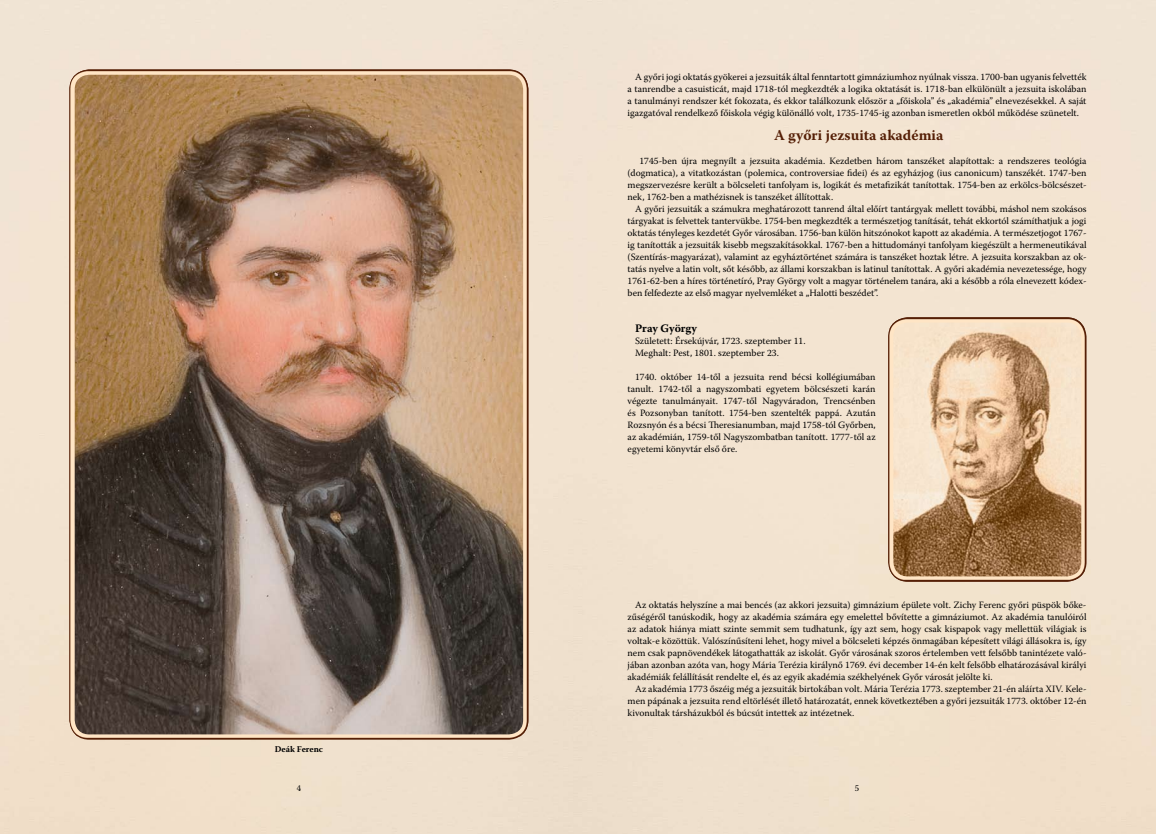
<style>
.page{position:relative;width:1156px;height:834px;background:#fff}
.page>*{position:absolute;margin:0;border:0;box-sizing:border-box;transform-origin:0 0}
.t1{font:700 14.88px "Warnock Pro";color:#551f06}
.t2{font:700 11.38px "Warnock Pro";color:#000}
.t3{font:9.62px/12px "Warnock Pro";color:#000;text-align:justify}
.t4{font:700 8.75px "Warnock Pro";color:#000}
.t5{font:8.75px "Warnock Pro";color:#000}
</style>
<div class="page">
<div style="left:0;top:0;width:1156px;height:833px;background:#f2e3d0"></div>
<img style="left:69px;top:69px;width:460px;height:670px">
<svg style="left:886px;top:317px;width:201px;height:264px;background:#caa988"></svg>
<p class="t3" style="left:627px;top:70px;width:460px;text-indent:7px">A győri jogi oktatás gyökerei a jezsuiták által fenntartott gimnáziumhoz nyúlnak vissza. 1700-ban ugyanis felvették a tanrendbe a casuisticát, majd 1718-tól megkezdték a logika oktatását is. 1718-ban elkülönült a jezsuita iskolában a tanulmányi rendszer két fokozata, és ekkor találkozunk először a „főiskola” és „akadémia” elnevezésekkel. A saját igazgatóval rendelkező főiskola végig különálló volt, 1735-1745-ig azonban ismeretlen okból működése szünetelt.</p>
<h1 class="t1" style="left:774px;top:126px;width:171px">A győri jezsuita akadémia</h1>
<p class="t3" style="left:628px;top:154px;width:460px;text-indent:12px">1745-ben újra megnyílt a jezsuita akadémia. Kezdetben három tanszéket alapítottak: a rendszeres teológia (dogmatica), a vitatkozástan (polemica, controversiae fidei) és az egyházjog (ius canonicum) tanszékét. 1747-ben megszervezésre került a bölcseleti tanfolyam is, logikát és metafizikát tanítottak. 1754-ben az erkölcs-bölcsészet&shy;nek, 1762-ben a mathézisnek is tanszéket állítottak.</p>
<p class="t3" style="left:628px;top:202px;width:460px;text-indent:7px">A győri jezsuiták a számukra meghatározott tanrend által előírt tantárgyak mellett további, máshol nem szokásos tárgyakat is felvettek tantervükbe. 1754-ben megkezdték a természetjog tanítását, tehát ekkortól számíthatjuk a jogi oktatás tényleges kezdetét Győr városában. 1756-ban külön hitszónokot kapott az akadémia. A természetjogot 1767- ig tanították a jezsuiták kisebb megszakításokkal. 1767-ben a hittudományi tanfolyam kiegészült a hermeneutikával (Szentírás-magyarázat), valamint az egyháztörténet számára is tanszéket hoztak létre. A jezsuita korszakban az ok&shy;tatás nyelve a latin volt, sőt később, az állami korszakban is latinul tanítottak. A győri akadémia nevezetessége, hogy 1761-62-ben a híres történetíró, Pray György volt a magyar történelem tanára, aki a később a róla elnevezett kódex&shy;ben felfedezte az első magyar nyelvemléket a „Halotti beszédet”.</p>
<p class="t2" style="left:635px;top:321px;width:64px">Pray György</p>
<p class="t3" style="left:635px;top:334px;width:172px">Született: Érsekújvár, 1723. szeptember 11.<br>Meghalt: Pest, 1801. szeptember 23.</p>
<p class="t3" style="left:628px;top:370px;width:250px;text-indent:7px">1740. október 14-től a jezsuita rend bécsi kollégiumában tanult. 1742-től a nagyszombati egyetem bölcsészeti karán végezte tanulmányait. 1747-től Nagyváradon, Trencsénben és Pozsonyban tanított. 1754-ben szentelték pappá. Azután Rozsnyón és a bécsi Theresianumban, majd 1758-tól Győrben, az akadémián, 1759-től Nagyszombatban tanított. 1777-től az egyetemi könyvtár első őre.</p>
<p class="t4" style="left:275px;top:744px;width:50px">Deák Ferenc</p>
<p class="t3" style="left:628px;top:598px;width:460px;text-indent:7px">Az oktatás helyszíne a mai bencés (az akkori jezsuita) gimnázium épülete volt. Zichy Ferenc győri püspök bőke&shy;zűségéről tanúskodik, hogy az akadémia számára egy emelettel bővítette a gimnáziumot. Az akadémia tanulóiról az adatok hiánya miatt szinte semmit sem tudhatunk, így azt sem, hogy csak kispapok vagy mellettük világiak is voltak-e közöttük. Valószínűsíteni lehet, hogy mivel a bölcseleti képzés önmagában képesített világi állásokra is, így nem csak papnövendékek látogathatták az iskolát. Győr városának szoros értelemben vett felsőbb tanintézete való&shy;jában azonban azóta van, hogy Mária Terézia királynő 1769. évi december 14-én kelt felsőbb elhatározásával királyi akadémiák felállítását rendelte el, és az egyik akadémia székhelyének Győr városát jelölte ki.</p>
<p class="t3" style="left:628px;top:682px;width:460px;text-indent:7px">Az akadémia 1773 őszéig még a jezsuiták birtokában volt. Mária Terézia 1773. szeptember 21-én aláírta XIV. Kele&shy;men pápának a jezsuita rend eltörlését illető határozatát, ennek következtében a győri jezsuiták 1773. október 12-én kivonultak társházukból és búcsút intettek az intézetnek.</p>
<p class="t5" style="left:297px;top:782px;width:6px">4</p>
<p class="t5" style="left:855px;top:782px;width:6px">5</p>
</div>
